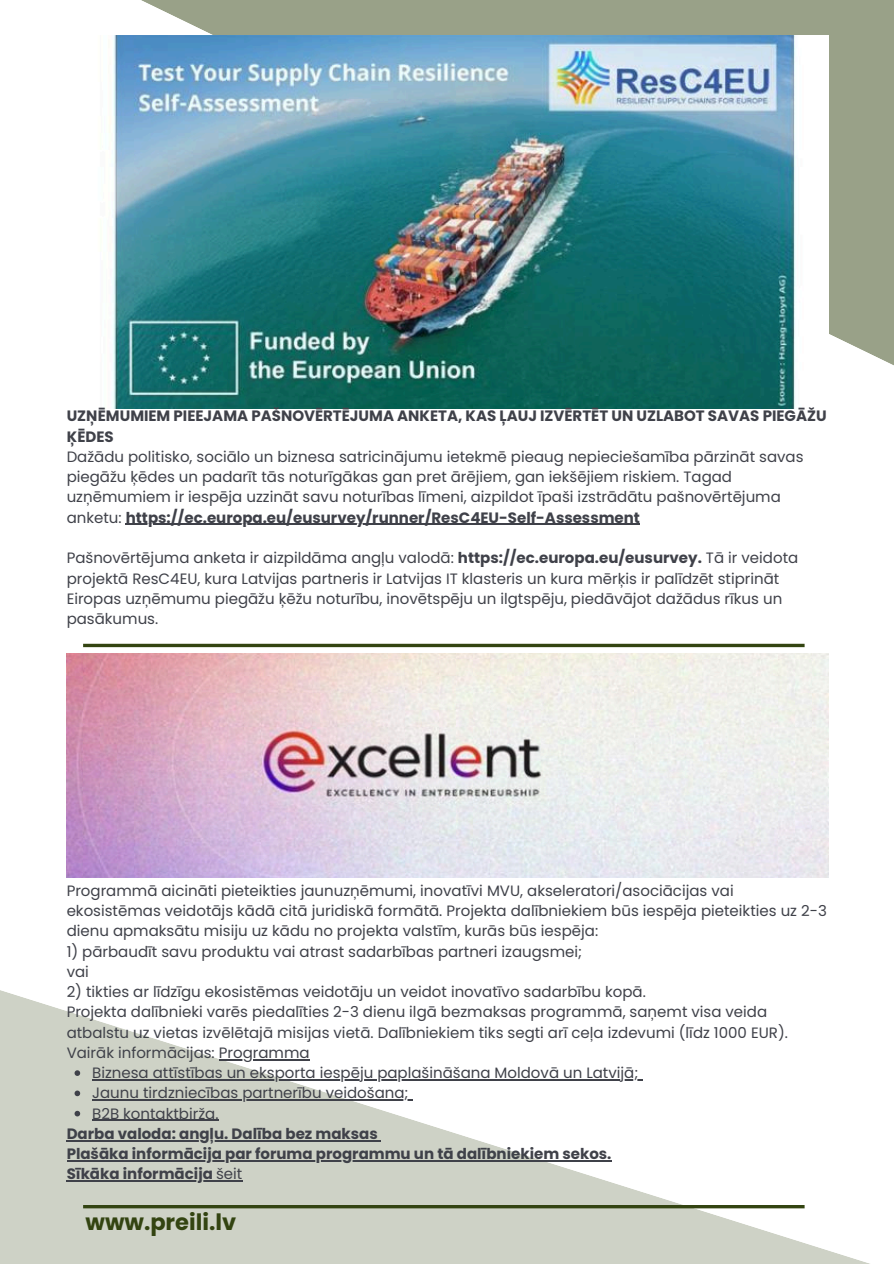
<style>
.page{position:relative;width:894px;height:1264px;background:#fff}
.page>*{position:absolute;margin:0;border:0;box-sizing:border-box;transform-origin:0 0}
.t1{font:700 22.5px "Poppins";color:#341}
.t2{font:15px/20.2px "Poppins";color:#3f4149}
.t3{font:700 15px/20.2px "Poppins";color:#3f4149}
.s1{font-weight:700}
.s2{font-weight:400}
</style>
<div class="page">
<div style="left:141px;top:0;width:752px;height:365px;background:#99a188"></div>
<img style="left:109px;top:35px;width:719px;height:374px">
<svg style="left:0;top:990px;width:867px;height:273px"></svg>
<svg style="left:83px;top:1204px;width:721px;height:4px;background:#5b6940"></svg>
<svg style="left:83px;top:643px;width:721px;height:4px;background:#5a683f"></svg>
<img style="left:67px;top:653px;width:761px;height:224px">
<hr style="left:126px;top:524px;width:514px;height:1px;background:#3f4149">
<hr style="left:219px;top:1059px;width:90px;height:1px;background:#3f4149">
<svg style="left:74px;top:1070px;width:6px;height:5px"></svg>
<hr style="left:92px;top:1079px;width:546px;height:1px;background:#3f4149">
<svg style="left:74px;top:1090px;width:6px;height:6px"></svg>
<hr style="left:92px;top:1099px;width:316px;height:1px;background:#3f4149">
<svg style="left:74px;top:1110px;width:6px;height:6px"></svg>
<hr style="left:92px;top:1119px;width:126px;height:1px;background:#3f4149">
<hr style="left:67px;top:1140px;width:311px;height:1px;background:#3f4149">
<hr style="left:67px;top:1160px;width:544px;height:1px;background:#3f4149">
<hr style="left:67px;top:1180px;width:149px;height:1px;background:#3f4149">
<svg style="left:216px;top:1180px;width:26px;height:1px"></svg>
<p class="t3" style="left:67px;top:406px;width:761px">UZŅĒMUMIEM PIEEJAMA PAŠNOVĒRTĒJUMA ANKETA, KAS ĻAUJ IZVĒRTĒT UN UZLABOT SAVAS PIEGĀŽU<br>ĶĒDES</p>
<p class="t2" style="left:67px;top:446px;width:738px">Dažādu politisko, sociālo un biznesa satricinājumu ietekmē pieaug nepieciešamība pārzināt savas piegāžu ķēdes un padarīt tās noturīgākas gan pret ārējiem, gan iekšējiem riskiem. Tagad uzņēmumiem ir iespēja uzzināt savu noturības līmeni, aizpildot īpaši izstrādātu pašnovērtējuma anketu: <span class="s1">https://ec.europa.eu/eusurvey/runner/ResC4EU-Self-Assessment</span></p>
<p class="t2" style="left:67px;top:548px;width:732px">Pašnovērtējuma anketa ir aizpildāma angļu valodā: <span class="s1">https://ec.europa.eu/eusurvey.</span> Tā ir veidota</p>
<p class="t2" style="left:67px;top:568px;width:717px">projektā ResC4EU, kura Latvijas partneris ir Latvijas IT klasteris un kura mērķis ir palīdzēt stiprināt<br>Eiropas uzņēmumu piegāžu ķēžu noturību, inovētspēju un ilgtspēju, piedāvājot dažādus rīkus un pasākumus.</p>
<p class="t2" style="left:67px;top:880px;width:761px">Programmā aicināti pieteikties jaunuzņēmumi, inovatīvi MVU, akseleratori/asociācijas vai ekosistēmas veidotājs kādā citā juridiskā formātā. Projekta dalībniekiem būs iespēja pieteikties uz 2-3 dienu apmaksātu misiju uz kādu no projekta valstīm, kurās būs iespēja:</p>
<p class="t2" style="left:67px;top:941px;width:517px">1) pārbaudīt savu produktu vai atrast sadarbības partneri izaugsmei;</p>
<p class="t2" style="left:67px;top:961px;width:24px">vai</p>
<p class="t2" style="left:67px;top:981px;width:580px">2) tikties ar līdzīgu ekosistēmas veidotāju un veidot inovatīvo sadarbību kopā.</p>
<p class="t2" style="left:67px;top:1002px;width:722px">Projekta dalībnieki varēs piedalīties 2-3 dienu ilgā bezmaksas programmā, saņemt visa veida atbalstu uz vietas izvēlētajā misijas vietā. Dalībniekiem tiks segti arī ceļa izdevumi (līdz 1000 EUR).</p>
<p class="t2" style="left:67px;top:1042px;width:244px">Vairāk informācijas: Programma</p>
<p class="t2" style="left:92px;top:1062px;width:547px">Biznesa attīstības un eksporta iespēju paplašināšana Moldovā un Latvijā;</p>
<p class="t2" style="left:92px;top:1083px;width:318px">Jaunu tirdzniecības partnerību veidošana;</p>
<p class="t2" style="left:92px;top:1103px;width:128px">B2B kontaktbirža.</p>
<p class="t3" style="left:67px;top:1123px;width:312px">Darba valoda: angļu. Dalība bez maksas</p>
<p class="t3" style="left:67px;top:1143px;width:546px">Plašāka informācija par foruma programmu un tā dalībniekiem sekos.</p>
<p class="t3" style="left:67px;top:1164px;width:177px">Sīkāka informācija <span class="s2">šeit</span></p>
<p class="t1" style="left:85px;top:1206px;width:152px">www.preili.lv</p>
</div>
